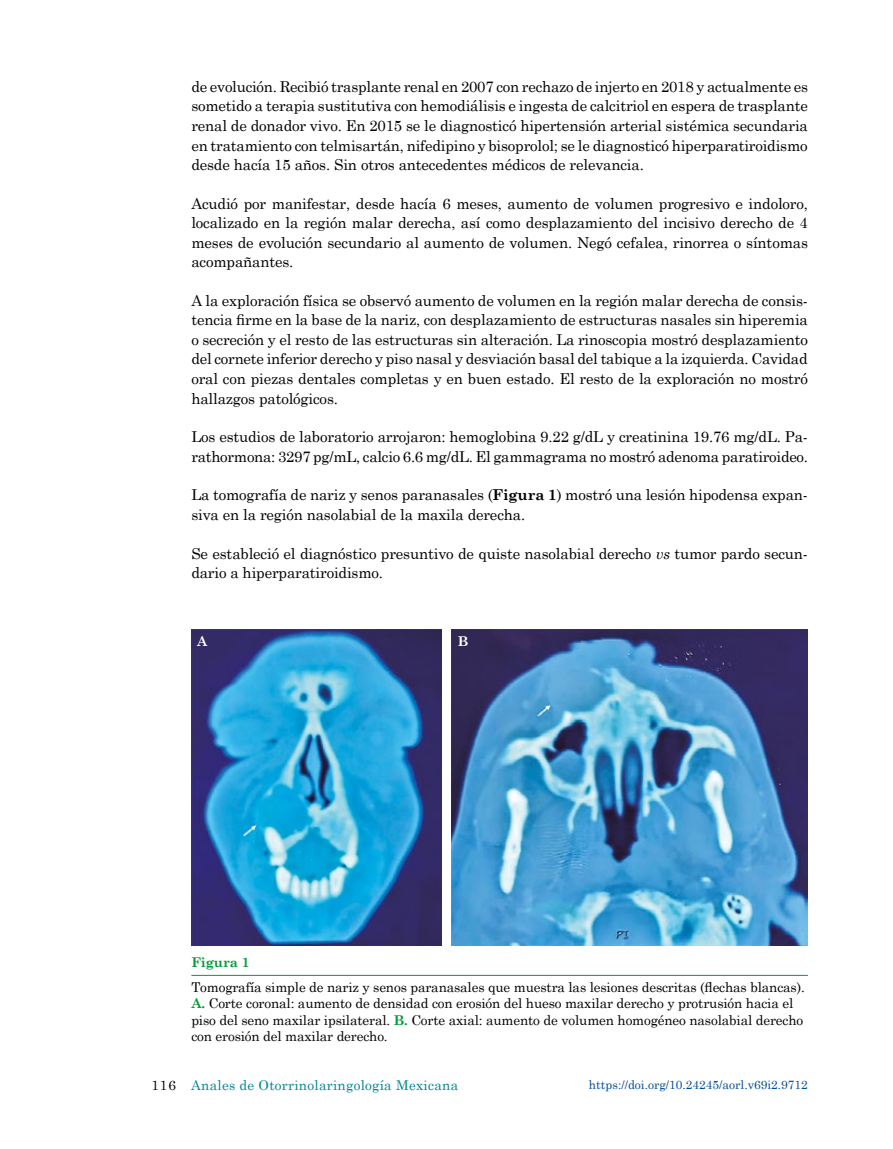
<style>
.page{position:relative;width:893px;height:1149px;background:#fff}
.page>*{position:absolute;margin:0;border:0;box-sizing:border-box;transform-origin:0 0}
.t1{font:15px/19.5px "Century Schoolbook";letter-spacing:-.01em;color:#000;text-align:justify}
.t2{font:13.5px/16.5px "Century Schoolbook";letter-spacing:-.01em;color:#000}
.t3{font:13.5px "Century Schoolbook";letter-spacing:.02em;color:#008496}
.t4{font:700 13.5px "Century Schoolbook";letter-spacing:-.01em;color:#039a39}
.t5{font:700 13.5px "Century Schoolbook";color:#fff}
.t6{font:12px "Century Schoolbook";color:#004b98}
.s1{font-weight:700}
.s2{font-style:italic}
.s3{font-weight:700;color:#039a39}
.s4{color:#000}
</style>
<div class="page">
<hr style="left:191px;top:974px;width:617px;height:1px;background:#039a39">
<img style="left:191px;top:629px;width:250px;height:315px">
<img style="left:451px;top:629px;width:357px;height:315px">
<p class="t1" style="left:191px;top:76px;width:618px">de evolución. Recibió trasplante renal en 2007 con rechazo de injerto en 2018 y actualmente es sometido a terapia sustitutiva con hemodiálisis e ingesta de calcitriol en espera de trasplante renal de donador vivo. En 2015 se le diagnosticó hipertensión arterial sistémica secundaria en tratamiento con telmisartán, nifedipino y bisoprolol; se le diagnosticó hiperparatiroidismo desde hacía 15 años. Sin otros antecedentes médicos de relevancia.</p>
<p class="t1" style="left:191px;top:193px;width:618px">Acudió por manifestar, desde hacía 6 meses, aumento de volumen progresivo e indoloro, localizado en la región malar derecha, así como desplazamiento del incisivo derecho de 4 meses de evolución secundario al aumento de volumen. Negó cefalea, rinorrea o síntomas acompañantes.</p>
<p class="t1" style="left:191px;top:290px;width:618px">A la exploración física se observó aumento de volumen en la región malar derecha de consis&shy;tencia firme en la base de la nariz, con desplazamiento de estructuras nasales sin hiperemia o secreción y el resto de las estructuras sin alteración. La rinoscopia mostró desplazamiento del cornete inferior derecho y piso nasal y desviación basal del tabique a la izquierda. Cavidad oral con piezas dentales completas y en buen estado. El resto de la exploración no mostró hallazgos patológicos.</p>
<p class="t1" style="left:191px;top:426px;width:618px">Los estudios de laboratorio arrojaron: hemoglobina 9.22 g/dL y creatinina 19.76 mg/dL. Pa&shy;rathormona: 3297 pg/mL, calcio 6.6 mg/dL. El gammagrama no mostró adenoma paratiroideo.</p>
<p class="t1" style="left:191px;top:484px;width:618px">La tomografía de nariz y senos paranasales (<span class="s1">Figura 1</span>) mostró una lesión hipodensa expan&shy;siva en la región nasolabial de la maxila derecha.</p>
<p class="t1" style="left:191px;top:543px;width:618px">Se estableció el diagnóstico presuntivo de quiste nasolabial derecho <span class="s2">vs</span> tumor pardo secun&shy;dario a hiperparatiroidismo.</p>
<p class="t5" style="left:197px;top:632px;width:12px">A</p>
<p class="t5" style="left:458px;top:632px;width:12px">B</p>
<p class="t4" style="left:191px;top:953px;width:60px">Figura 1</p>
<p class="t2" style="left:191px;top:978px;width:615px">Tomografía simple de nariz y senos paranasales que muestra las lesiones descritas (flechas blancas).<br><span class="s3">A.</span> Corte coronal: aumento de densidad con erosión del hueso maxilar derecho y protrusión hacia el piso del seno maxilar ipsilateral. <span class="s3">B.</span> Corte axial: aumento de volumen homogéneo nasolabial derecho con erosión del maxilar derecho.</p>
<p class="t3" style="left:151px;top:1076px;width:308px"><span class="s4">116</span> Anales de Otorrinolaringología Mexicana</p>
<p class="t6" style="left:589px;top:1077px;width:220px">https://doi.org/10.24245/aorl.v69i2.9712</p>
</div>
